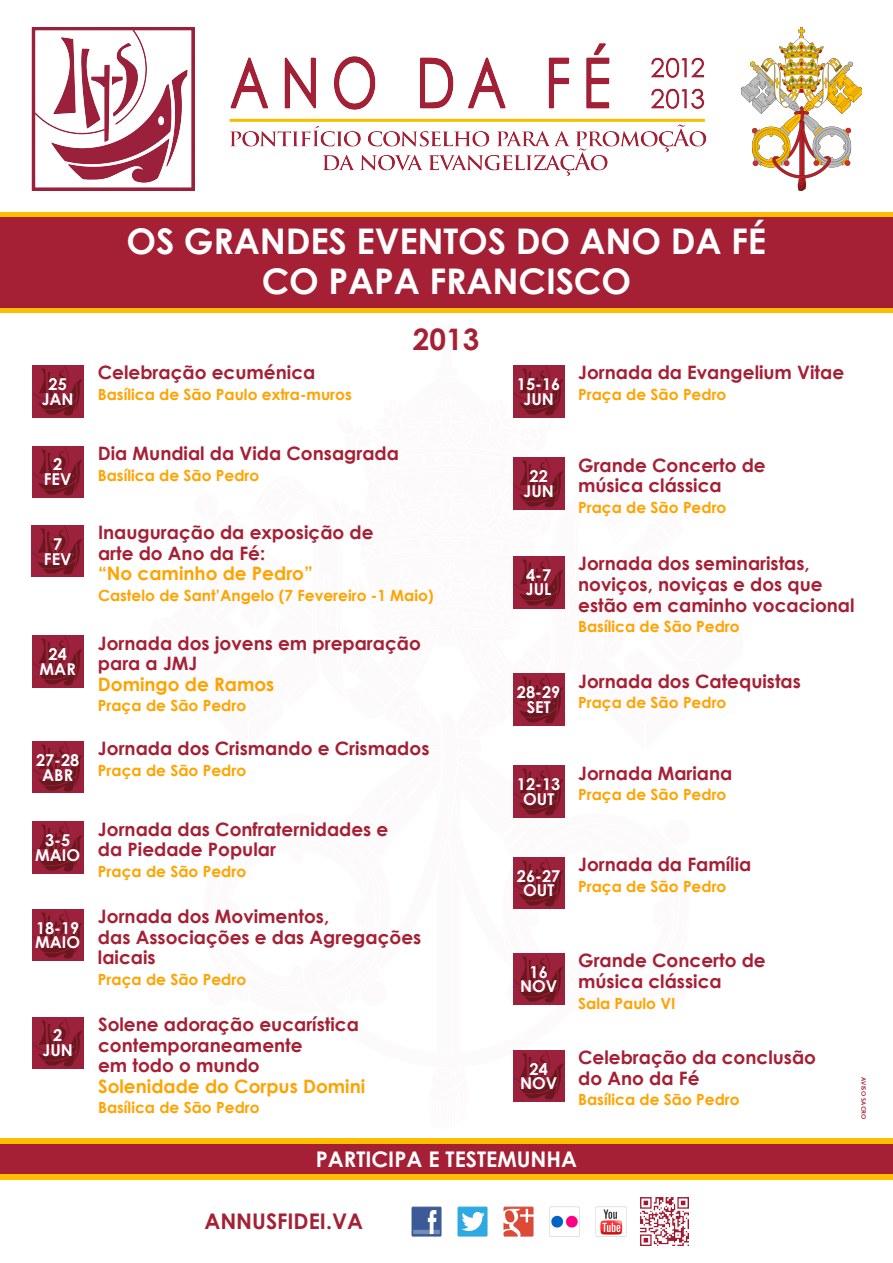
<style>
.page{position:relative;width:893px;height:1263px;background:#fff}
.page>*{position:absolute;margin:0;border:0;box-sizing:border-box;transform-origin:0 0}
.t1{font:700 35.4px "Century Gothic";letter-spacing:-.005em;color:#fff}
.t2{font:700 29.62px "Century Gothic";color:#a62035}
.t3{font:700 21.52px "Century Gothic";color:#fff}
.t4{font:700 21.52px "Century Gothic";color:#a62035}
.t5{font:700 18.52px/20.5px "Century Gothic";color:#a62035}
.t6{font:700 18.52px "Century Gothic";color:#ffa300}
.t7{font:700 16.35px "Century Gothic";color:#fff}
.t8{font:700 15.45px "Century Gothic";color:#ffa300}
.t9{font:700 6.3px "Syntax LT Std";letter-spacing:.025em;color:#a62035}
</style>
<div class="page">
<div style="left:0;top:1144px;width:893px;height:30px;background:#a62035"></div>
<div style="left:0;top:1139px;width:893px;height:5px;background:#ffbd00"></div>
<div style="left:0;top:1174px;width:893px;height:5px;background:#ffbd00"></div>
<div style="left:0;top:307px;width:893px;height:6px;background:#ffbd00"></div>
<div style="left:0;top:212px;width:893px;height:5px;background:#ffbd00"></div>
<img style="left:32px;top:28px;width:163px;height:163px">
<img style="left:229px;top:43px;width:478px;height:133px">
<div style="left:0;top:217px;width:893px;height:90px;background:#a62035"></div>
<img style="left:411px;top:1206px;width:31px;height:31px">
<img style="left:549px;top:1206px;width:31px;height:31px">
<img style="left:503px;top:1206px;width:31px;height:31px">
<img style="left:457px;top:1206px;width:31px;height:31px">
<img style="left:595px;top:1206px;width:32px;height:31px">
<img style="left:641px;top:1197px;width:48px;height:48px">
<img style="left:742px;top:28px;width:120px;height:162px">
<img style="left:32px;top:366px;width:51px;height:51px">
<img style="left:32px;top:446px;width:51px;height:52px">
<img style="left:32px;top:525px;width:51px;height:52px">
<img style="left:32px;top:636px;width:51px;height:51px">
<img style="left:32px;top:742px;width:51px;height:51px">
<img style="left:32px;top:822px;width:51px;height:51px">
<img style="left:32px;top:909px;width:51px;height:52px">
<img style="left:32px;top:1017px;width:51px;height:52px">
<img style="left:513px;top:366px;width:51px;height:51px">
<img style="left:513px;top:458px;width:51px;height:51px">
<img style="left:513px;top:557px;width:51px;height:51px">
<img style="left:513px;top:674px;width:51px;height:51px">
<img style="left:513px;top:766px;width:51px;height:51px">
<img style="left:513px;top:857px;width:51px;height:52px">
<img style="left:513px;top:953px;width:51px;height:52px">
<img style="left:513px;top:1050px;width:51px;height:52px">
<p class="t7" style="left:49px;top:372px;width:20px">25</p>
<p class="t7" style="left:42px;top:386px;width:34px">JAN</p>
<p class="t7" style="left:53px;top:452px;width:11px">2</p>
<p class="t7" style="left:44px;top:467px;width:29px">FEV</p>
<p class="t7" style="left:53px;top:532px;width:11px">7</p>
<p class="t7" style="left:44px;top:546px;width:29px">FEV</p>
<p class="t7" style="left:49px;top:642px;width:20px">24</p>
<p class="t7" style="left:40px;top:656px;width:38px">MAR</p>
<p class="t7" style="left:36px;top:747px;width:45px">27-28</p>
<p class="t7" style="left:42px;top:762px;width:33px">ABR</p>
<p class="t7" style="left:45px;top:828px;width:27px">3-5</p>
<p class="t7" style="left:35px;top:842px;width:47px">MAIO</p>
<p class="t7" style="left:36px;top:915px;width:45px">18-19</p>
<p class="t7" style="left:35px;top:930px;width:47px">MAIO</p>
<p class="t7" style="left:53px;top:1022px;width:11px">2</p>
<p class="t7" style="left:43px;top:1037px;width:32px">JUN</p>
<p class="t1" style="left:126px;top:214px;width:641px">OS GRANDES EVENTOS DO ANO DA FÉ</p>
<p class="t1" style="left:262px;top:255px;width:371px">CO PAPA FRANCISCO</p>
<p class="t5" style="left:98px;top:362px;width:219px">Celebração ecuménica</p>
<p class="t8" style="left:98px;top:383px;width:256px">Basílica de São Paulo extra-muros</p>
<p class="t2" style="left:413px;top:317px;width:68px">2013</p>
<p class="t5" style="left:98px;top:442px;width:303px">Dia Mundial da Vida Consagrada</p>
<p class="t8" style="left:98px;top:463px;width:163px">Basílica de São Pedro</p>
<p class="t5" style="left:98px;top:521px;width:277px">Inauguração da exposição de</p>
<p class="t5" style="left:98px;top:542px;width:169px">arte do Ano da Fé:</p>
<p class="t6" style="left:98px;top:560px;width:216px">“No caminho de Pedro”</p>
<p class="t8" style="left:98px;top:584px;width:337px">Castelo de Sant’Angelo (7 Fevereiro -1 Maio)</p>
<p class="t5" style="left:98px;top:632px;width:325px">Jornada dos jovens em preparação para a JMJ</p>
<p class="t6" style="left:98px;top:670px;width:178px">Domingo de Ramos</p>
<p class="t8" style="left:98px;top:694px;width:150px">Praça de São Pedro</p>
<p class="t5" style="left:98px;top:738px;width:333px">Jornada dos Crismando e Crismados</p>
<p class="t8" style="left:98px;top:759px;width:150px">Praça de São Pedro</p>
<p class="t5" style="left:98px;top:818px;width:292px">Jornada das Confraternidades e</p>
<p class="t5" style="left:98px;top:838px;width:179px">da Piedade Popular</p>
<p class="t8" style="left:98px;top:859px;width:150px">Praça de São Pedro</p>
<p class="t5" style="left:98px;top:905px;width:233px">Jornada dos Movimentos,</p>
<p class="t5" style="left:98px;top:926px;width:325px">das Associações e das Agregações laicais</p>
<p class="t8" style="left:98px;top:968px;width:150px">Praça de São Pedro</p>
<p class="t5" style="left:98px;top:1013px;width:262px">Solene adoração eucarística</p>
<p class="t5" style="left:98px;top:1034px;width:206px">contemporaneamente</p>
<p class="t5" style="left:98px;top:1054px;width:163px">em todo o mundo</p>
<p class="t6" style="left:98px;top:1072px;width:269px">Solenidade do Corpus Domini</p>
<p class="t8" style="left:98px;top:1096px;width:163px">Basílica de São Pedro</p>
<p class="t7" style="left:517px;top:372px;width:45px">15-16</p>
<p class="t7" style="left:523px;top:386px;width:32px">JUN</p>
<p class="t5" style="left:578px;top:362px;width:268px">Jornada da Evangelium Vitae</p>
<p class="t8" style="left:578px;top:383px;width:150px">Praça de São Pedro</p>
<p class="t7" style="left:530px;top:464px;width:20px">22</p>
<p class="t7" style="left:523px;top:478px;width:32px">JUN</p>
<p class="t7" style="left:526px;top:562px;width:27px">4-7</p>
<p class="t7" style="left:526px;top:577px;width:27px">JUL</p>
<p class="t7" style="left:517px;top:680px;width:45px">28-29</p>
<p class="t7" style="left:527px;top:694px;width:25px">SET</p>
<p class="t5" style="left:578px;top:454px;width:189px">Grande Concerto de</p>
<p class="t5" style="left:578px;top:474px;width:145px">música clássica</p>
<p class="t8" style="left:578px;top:495px;width:150px">Praça de São Pedro</p>
<p class="t5" style="left:578px;top:552px;width:233px">Jornada dos seminaristas,</p>
<p class="t5" style="left:578px;top:573px;width:246px">noviços, noviças e dos que</p>
<p class="t5" style="left:578px;top:594px;width:278px">estão em caminho vocacional</p>
<p class="t8" style="left:578px;top:615px;width:163px">Basílica de São Pedro</p>
<p class="t5" style="left:578px;top:670px;width:224px">Jornada dos Catequistas</p>
<p class="t8" style="left:578px;top:691px;width:150px">Praça de São Pedro</p>
<p class="t7" style="left:517px;top:771px;width:45px">12-13</p>
<p class="t7" style="left:523px;top:786px;width:33px">OUT</p>
<p class="t5" style="left:578px;top:762px;width:156px">Jornada Mariana</p>
<p class="t8" style="left:578px;top:783px;width:150px">Praça de São Pedro</p>
<p class="t7" style="left:517px;top:863px;width:45px">26-27</p>
<p class="t7" style="left:523px;top:878px;width:33px">OUT</p>
<p class="t5" style="left:578px;top:854px;width:175px">Jornada da Família</p>
<p class="t8" style="left:578px;top:875px;width:150px">Praça de São Pedro</p>
<p class="t7" style="left:530px;top:959px;width:20px">16</p>
<p class="t7" style="left:520px;top:974px;width:39px">NOV</p>
<p class="t7" style="left:530px;top:1056px;width:20px">24</p>
<p class="t7" style="left:520px;top:1071px;width:39px">NOV</p>
<p class="t5" style="left:578px;top:949px;width:189px">Grande Concerto de</p>
<p class="t5" style="left:578px;top:970px;width:145px">música clássica</p>
<p class="t8" style="left:578px;top:991px;width:99px">Sala Paulo VI</p>
<p class="t5" style="left:578px;top:1046px;width:239px">Celebração da conclusão</p>
<p class="t5" style="left:578px;top:1067px;width:123px">do Ano da Fé</p>
<p class="t8" style="left:578px;top:1088px;width:163px">Basílica de São Pedro</p>
<p class="t9" style="left:867px;top:1077px;width:44px;rotate:90deg">AVISO SACRO</p>
<p class="t3" style="left:316px;top:1143px;width:263px">PARTICIPA E TESTEMUNHA</p>
<p class="t4" style="left:204px;top:1205px;width:160px">ANNUSFIDEI.VA</p>
</div>
